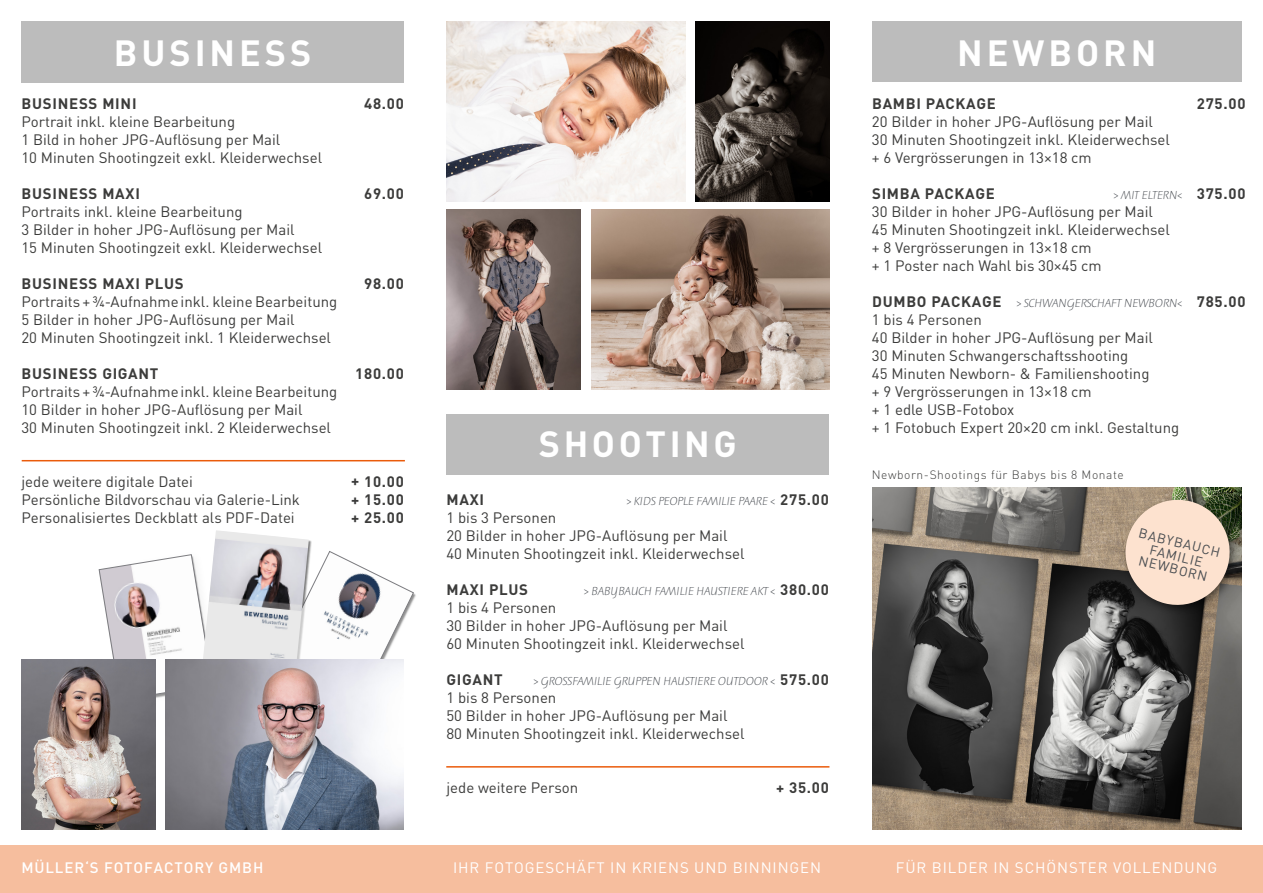
<style>
.page{position:relative;width:1263px;height:893px;background:#fff}
.page>*{position:absolute;margin:0;border:0;box-sizing:border-box;transform-origin:0 0}
.t1{font:700 36px "DINOT";letter-spacing:.11em;color:#fff}
.t2{font:15px/18px "DINOT";color:#3c3c3b}
.t3{font:700 15px/18px "DINOT";letter-spacing:.05em;color:#3c3c3b;text-align:justify}
.t4{font:15px "DINOT";letter-spacing:.06em;color:#fff}
.t5{font:500 15px "DINOT";letter-spacing:.06em;color:#fff}
.t6{font:13.35px/13.4px "DINOT";color:#494d51;text-align:center}
.t7{font:italic 12px "ABC Schule 4 Ligatur CH";color:#3b3f45}
.t8{font:300 12px "DINOT";letter-spacing:.05em;color:#3c3c3b}
</style>
<div class="page">
<svg style="left:312px;top:551px;width:102px;height:109px"></svg>
<svg style="left:99px;top:554px;width:104px;height:146px"></svg>
<div style="left:204px;top:531px;width:108px;height:143px;background:#000;opacity:.2"></div>
<img style="left:203px;top:530px;width:106px;height:130px">
<div style="left:21px;top:21px;width:383px;height:61px;background:#bcbcbc"></div>
<div style="left:872px;top:21px;width:370px;height:61px;background:#bcbcbc"></div>
<hr style="left:22px;top:460px;width:383px;height:1px;background:#ea5b0b">
<hr style="left:446px;top:766px;width:383px;height:2px;background:#ea5b0b">
<div style="left:446px;top:414px;width:383px;height:61px;background:#bcbcbc"></div>
<img style="left:166px;top:660px;width:238px;height:169px">
<img style="left:447px;top:21px;width:238px;height:180px">
<img style="left:592px;top:209px;width:238px;height:180px">
<img style="left:21px;top:660px;width:134px;height:169px">
<img style="left:696px;top:21px;width:134px;height:180px">
<img style="left:446px;top:209px;width:134px;height:180px">
<img style="left:872px;top:487px;width:370px;height:342px">
<div style="left:0;top:845px;width:1263px;height:48px;background:#f6be9e"></div>
<div style="left:1120px;top:495px;width:121px;height:121px;background:#000;opacity:.5"></div>
<svg style="left:1120px;top:494px;width:115px;height:116px;background:#c4b19f"></svg>
<h1 class="t1" style="left:114px;top:28px;width:199px">BUSINESS</h1>
<h1 class="t1" style="left:957px;top:28px;width:201px">NEWBORN</h1>
<p class="t3" style="left:22px;top:94px;width:117px">BUSINESS MINI</p>
<p class="t2" style="left:21px;top:112px;width:302px">Portrait inkl. kleine Bearbeitung<br>1 Bild in hoher JPG-Auflösung per Mail<br>10 Minuten Shootingzeit exkl. Kleiderwechsel</p>
<p class="t3" style="left:22px;top:184px;width:120px">BUSINESS MAXI</p>
<p class="t2" style="left:21px;top:202px;width:302px">Portraits inkl. kleine Bearbeitung<br>3 Bilder in hoher JPG-Auflösung per Mail<br>15 Minuten Shootingzeit exkl. Kleiderwechsel</p>
<p class="t3" style="left:22px;top:274px;width:164px">BUSINESS MAXI PLUS</p>
<p class="t2" style="left:21px;top:292px;width:317px">Portraits + ³/4-Aufnahme inkl. kleine Bearbeitung<br>5 Bilder in hoher JPG-Auflösung per Mail<br>20 Minuten Shootingzeit inkl. 1 Kleiderwechsel</p>
<p class="t3" style="left:22px;top:364px;width:138px">BUSINESS GIGANT</p>
<p class="t2" style="left:21px;top:382px;width:317px">Portraits + ³/4-Aufnahme inkl. kleine Bearbeitung<br>10 Bilder in hoher JPG-Auflösung per Mail<br>30 Minuten Shootingzeit inkl. 2 Kleiderwechsel</p>
<p class="t2" style="left:21px;top:472px;width:280px">jede weitere digitale Datei<br>Persönliche Bildvorschau via Galerie-Link<br>Personalisiertes Deckblatt als PDF-Datei</p>
<p class="t3" style="left:364px;top:94px;width:41px">48.00</p>
<p class="t3" style="left:1197px;top:94px;width:50px">275.00</p>
<p class="t3" style="left:872px;top:94px;width:125px">BAMBI PACKAGE</p>
<p class="t2" style="left:872px;top:112px;width:299px">20 Bilder in hoher JPG-Auflösung per Mail<br>30 Minuten Shootingzeit inkl. Kleiderwechsel + 6 Vergrösserungen in 13×18 cm</p>
<p class="t3" style="left:872px;top:184px;width:124px">SIMBA PACKAGE</p>
<p class="t2" style="left:872px;top:202px;width:299px">30 Bilder in hoher JPG-Auflösung per Mail 45 Minuten Shootingzeit inkl. Kleiderwechsel + 8 Vergrösserungen in 13×18 cm<br>+ 1 Poster nach Wahl bis 30×45 cm</p>
<p class="t3" style="left:872px;top:292px;width:131px">DUMBO PACKAGE</p>
<p class="t2" style="left:872px;top:310px;width:309px">1 bis 4 Personen<br>40 Bilder in hoher JPG-Auflösung per Mail<br>30 Minuten Schwangerschaftsshooting<br>45 Minuten Newborn- &amp; Familienshooting<br>+ 9 Vergrösserungen in 13×18 cm<br>+ 1 edle USB-Fotobox<br>+ 1 Fotobuch Expert 20×20 cm inkl. Gestaltung</p>
<p class="t3" style="left:364px;top:184px;width:41px">69.00</p>
<p class="t3" style="left:1197px;top:184px;width:50px">375.00</p>
<p class="t7" style="left:1113px;top:189px;width:71px">&gt; MIT ELTERN&lt;</p>
<p class="t3" style="left:364px;top:274px;width:41px">98.00</p>
<p class="t3" style="left:1197px;top:292px;width:50px">785.00</p>
<p class="t7" style="left:1016px;top:297px;width:168px">&gt; SCHWANGERSCHAFT NEWBORN&lt;</p>
<p class="t3" style="left:355px;top:364px;width:50px">180.00</p>
<h1 class="t1" style="left:539px;top:420px;width:199px">SHOOTING</h1>
<p class="t8" style="left:872px;top:466px;width:254px">Newborn-Shootings für Babys bis 8 Monate</p>
<p class="t3" style="left:351px;top:472px;width:54px">+ 10.00 + 15.00 + 25.00</p>
<p class="t3" style="left:780px;top:490px;width:50px">275.00</p>
<p class="t3" style="left:447px;top:490px;width:39px">MAXI</p>
<p class="t2" style="left:446px;top:508px;width:299px">1 bis 3 Personen<br>20 Bilder in hoher JPG-Auflösung per Mail<br>40 Minuten Shootingzeit inkl. Kleiderwechsel</p>
<p class="t3" style="left:447px;top:580px;width:83px">MAXI PLUS</p>
<p class="t2" style="left:446px;top:598px;width:299px">1 bis 4 Personen<br>30 Bilder in hoher JPG-Auflösung per Mail<br>60 Minuten Shootingzeit inkl. Kleiderwechsel</p>
<p class="t3" style="left:447px;top:670px;width:58px">GIGANT</p>
<p class="t2" style="left:446px;top:688px;width:299px">1 bis 8 Personen<br>50 Bilder in hoher JPG-Auflösung per Mail<br>80 Minuten Shootingzeit inkl. Kleiderwechsel</p>
<p class="t2" style="left:446px;top:778px;width:133px">jede weitere Person</p>
<p class="t7" style="left:626px;top:495px;width:151px">&gt; KIDS PEOPLE FAMILIE PAARE &lt;</p>
<p class="t6" style="left:1141px;top:525px;width:85px;rotate:14deg">BABYBAUCH<br>FAMILIE<br>NEWBORN</p>
<p class="t3" style="left:780px;top:580px;width:50px">380.00</p>
<p class="t7" style="left:584px;top:585px;width:193px">&gt; BABYBAUCH FAMILIE HAUSTIERE AKT &lt;</p>
<p class="t3" style="left:780px;top:670px;width:50px">575.00</p>
<p class="t7" style="left:533px;top:675px;width:244px">&gt; GROSSFAMILIE GRUPPEN HAUSTIERE OUTDOOR &lt;</p>
<p class="t3" style="left:776px;top:778px;width:54px">+ 35.00</p>
<p class="t5" style="left:21px;top:858px;width:244px">MÜLLER‘S FOTOFACTORY GMBH</p>
<p class="t4" style="left:453px;top:858px;width:369px">IHR FOTOGESCHÄFT IN KRIENS UND BINNINGEN</p>
<p class="t4" style="left:896px;top:858px;width:323px">FÜR BILDER IN SCHÖNSTER VOLLENDUNG</p>
</div>
